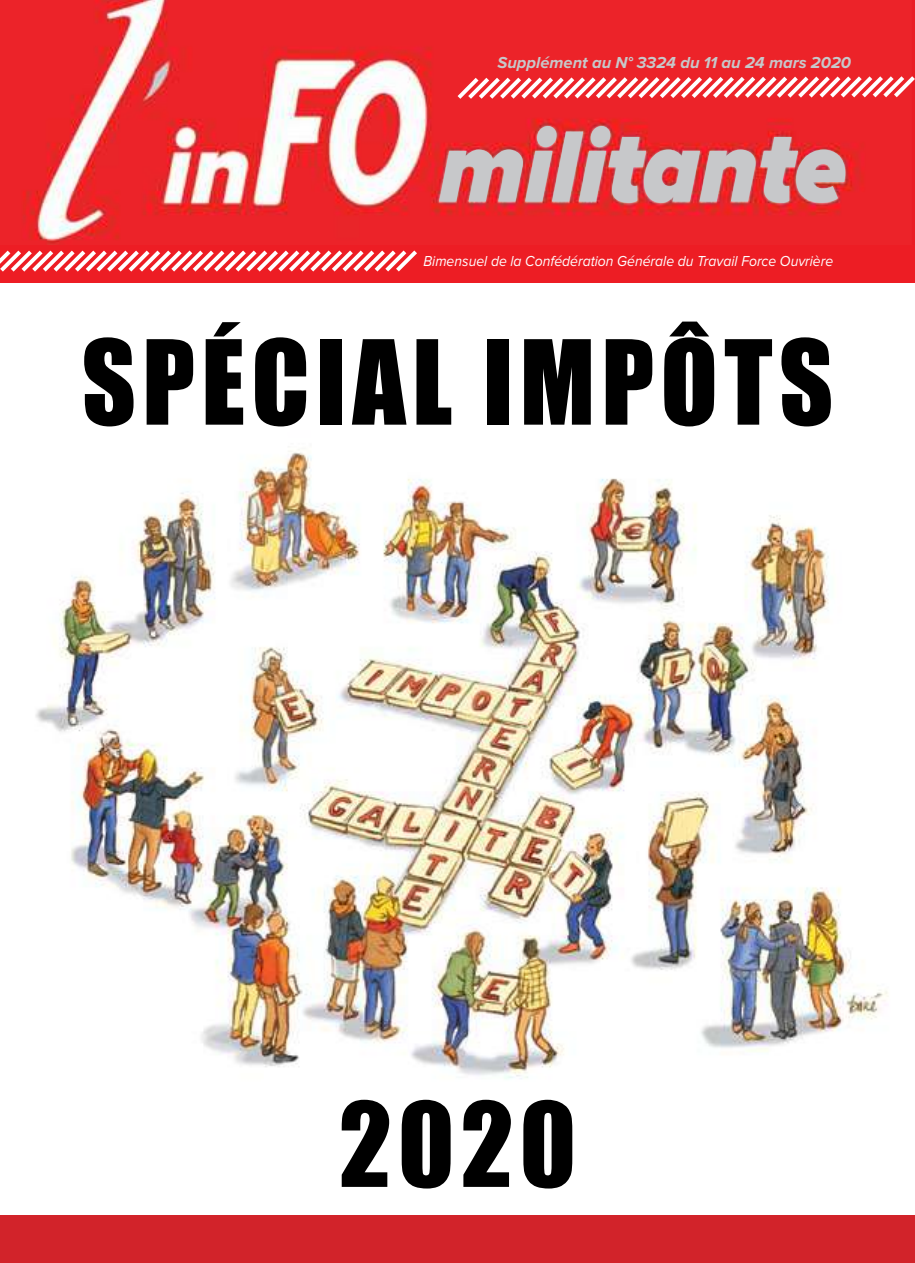
<style>
.page{position:relative;width:915px;height:1263px;background:#fff}
.page>*{position:absolute;margin:0;border:0;box-sizing:border-box;transform-origin:0 0}
.t1{font:108.15px "Impact";letter-spacing:.06em;color:#000}
.t2{font:italic 900 105px "Proxima Nova";color:#c7c8ca;scale:.91 1}
.t3{font:italic 700 16.5px "Proxima Nova";color:#c7c8ca}
.t4{font:italic 15px "Proxima Nova";color:#fff;scale:.93 1}
</style>
<div class="page">
<div style="left:0;top:1215px;width:914px;height:48px;background:#d2232a"></div>
<img style="left:35px;top:449px;width:854px;height:630px">
<div style="left:0;top:202px;width:914px;height:81px;background:#ed1d24"></div>
<img style="left:0;top:0;width:914px;height:244px">
<svg style="left:453px;top:43px;width:461px;height:60px;background:#ee4449"></svg>
<svg style="left:0;top:250px;width:417px;height:22px"></svg>
<p class="t3" style="left:497px;top:53px;width:355px">Supplément au N° 3324 du 11 au 24 mars 2020</p>
<h2 class="t2" style="left:439px;top:106px;width:449px">militante</h2>
<p class="t4" style="left:423px;top:253px;width:442px">Bimensuel de la Confédération Générale du Travail Force Ouvrière</p>
<h1 class="t1" style="left:82px;top:298px;width:748px">SPÉCIAL IMPÔTS</h1>
<h1 class="t1" style="left:339px;top:1060px;width:238px">2020</h1>
</div>
